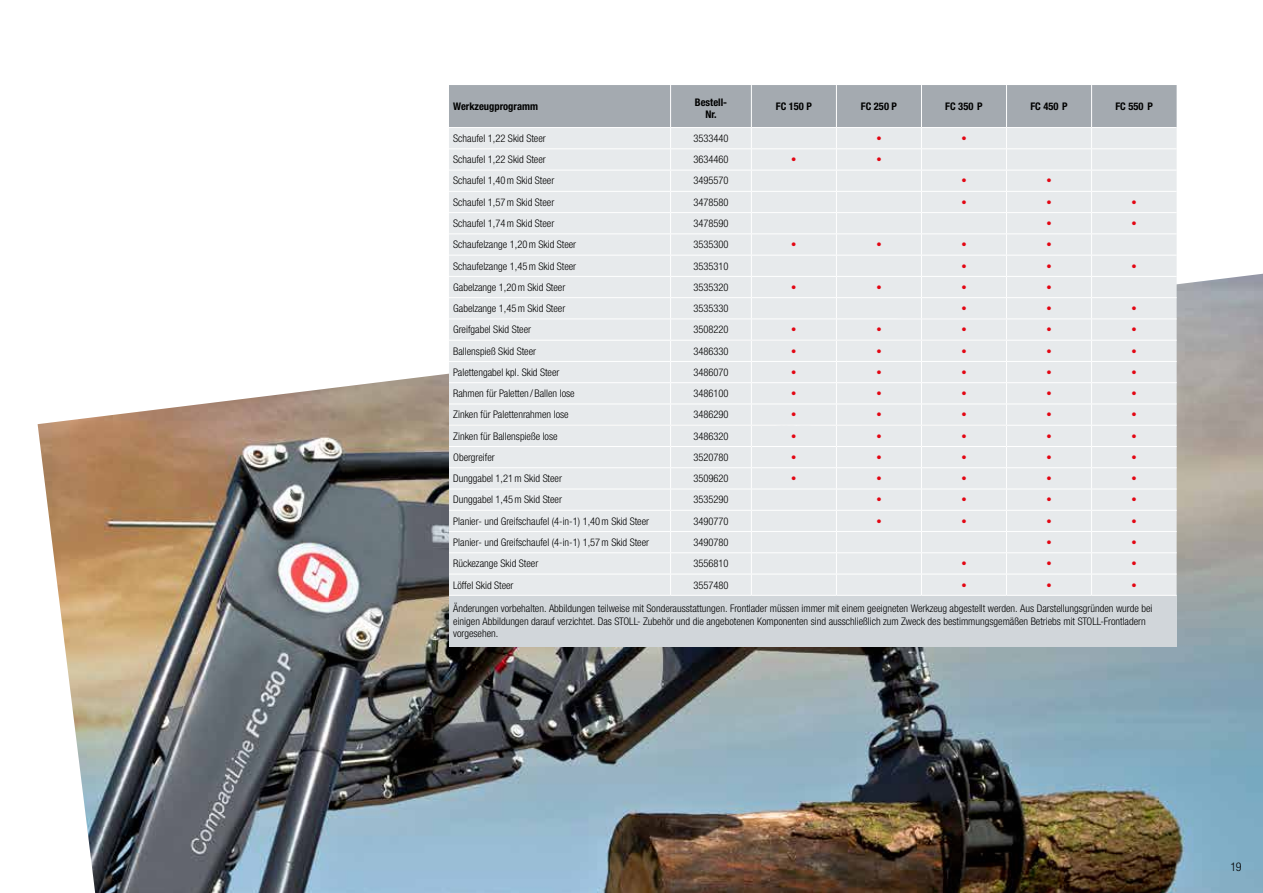
<style>
.page{position:relative;width:1263px;height:893px;background:#fff}
.page>*{position:absolute;margin:0;border:0;box-sizing:border-box;transform-origin:0 0}
.t1{font:300 condensed 12px "Helvetica Neue LTW1 G";color:#000}
.t2{font:300 condensed 10.5px/12.6px "Helvetica Neue LTW1 G";color:#000}
.t3{font:300 condensed 10.5px "Helvetica Neue LTW1 G";color:#e30613}
.t4{font:700 condensed 10.5px/12.6px "Helvetica Neue LTW1 G";color:#000;text-align:center}
</style>
<div class="page">
<img style="left:38px;top:274px;width:1225px;height:619px">
<div style="left:449px;top:595px;width:727px;height:51px;background:#d1d6da"></div>
<svg style="left:449px;top:85px;width:727px;height:510px;background:#e2e5e7"></svg>
<hr style="left:836px;top:85px;width:1px;height:42px;background:#fff">
<hr style="left:1091px;top:85px;width:1px;height:42px;background:#fff">
<hr style="left:921px;top:85px;width:1px;height:42px;background:#fff">
<hr style="left:1006px;top:85px;width:1px;height:42px;background:#fff">
<hr style="left:449px;top:595px;width:222px;height:1px;background:#fff">
<hr style="left:671px;top:595px;width:80px;height:1px;background:#fff">
<hr style="left:751px;top:595px;width:85px;height:1px;background:#fff">
<hr style="left:836px;top:595px;width:85px;height:1px;background:#fff">
<hr style="left:921px;top:595px;width:85px;height:1px;background:#fff">
<hr style="left:1006px;top:595px;width:85px;height:1px;background:#fff">
<hr style="left:1091px;top:595px;width:85px;height:1px;background:#fff">
<hr style="left:449px;top:127px;width:222px;height:1px;background:#fff">
<hr style="left:671px;top:127px;width:80px;height:1px;background:#fff">
<hr style="left:751px;top:127px;width:85px;height:1px;background:#fff">
<hr style="left:836px;top:127px;width:85px;height:1px;background:#fff">
<hr style="left:921px;top:127px;width:85px;height:1px;background:#fff">
<hr style="left:1006px;top:127px;width:85px;height:1px;background:#fff">
<hr style="left:1091px;top:127px;width:85px;height:1px;background:#fff">
<p class="t4" style="left:453px;top:100px;width:86px">Werkzeugprogramm</p>
<p class="t4" style="left:695px;top:96px;width:34px">Bestell-<br>Nr.</p>
<p class="t4" style="left:776px;top:100px;width:38px">FC 150 P</p>
<p class="t4" style="left:861px;top:100px;width:38px">FC 250 P</p>
<p class="t4" style="left:945px;top:100px;width:39px">FC 350 P</p>
<p class="t4" style="left:1030px;top:100px;width:39px">FC 450 P</p>
<p class="t4" style="left:1115px;top:100px;width:39px">FC 550 P</p>
<p class="t2" style="left:453px;top:132px;width:94px">Schaufel 1,22 Skid Steer</p>
<p class="t2" style="left:693px;top:132px;width:37px">3533440</p>
<p class="t3" style="left:876px;top:132px;width:7px">•</p>
<p class="t3" style="left:961px;top:132px;width:7px">•</p>
<p class="t2" style="left:453px;top:153px;width:94px">Schaufel 1,22 Skid Steer</p>
<p class="t2" style="left:693px;top:153px;width:37px">3634460</p>
<p class="t3" style="left:791px;top:153px;width:7px">•</p>
<p class="t3" style="left:876px;top:153px;width:7px">•</p>
<p class="t2" style="left:453px;top:175px;width:103px">Schaufel 1,40m Skid Steer</p>
<p class="t2" style="left:693px;top:175px;width:37px">3495570</p>
<p class="t3" style="left:961px;top:175px;width:7px">•</p>
<p class="t3" style="left:1046px;top:175px;width:7px">•</p>
<p class="t2" style="left:453px;top:196px;width:103px">Schaufel 1,57m Skid Steer</p>
<p class="t2" style="left:693px;top:196px;width:37px">3478580</p>
<p class="t3" style="left:961px;top:196px;width:7px">•</p>
<p class="t3" style="left:1046px;top:196px;width:7px">•</p>
<p class="t3" style="left:1131px;top:196px;width:7px">•</p>
<p class="t2" style="left:453px;top:217px;width:103px">Schaufel 1,74m Skid Steer</p>
<p class="t2" style="left:693px;top:217px;width:37px">3478590</p>
<p class="t3" style="left:1046px;top:217px;width:7px">•</p>
<p class="t3" style="left:1131px;top:217px;width:7px">•</p>
<p class="t2" style="left:453px;top:238px;width:124px">Schaufelzange 1,20m Skid Steer</p>
<p class="t2" style="left:693px;top:238px;width:37px">3535300</p>
<p class="t3" style="left:791px;top:238px;width:7px">•</p>
<p class="t3" style="left:876px;top:238px;width:7px">•</p>
<p class="t3" style="left:961px;top:238px;width:7px">•</p>
<p class="t3" style="left:1046px;top:238px;width:7px">•</p>
<p class="t2" style="left:453px;top:260px;width:124px">Schaufelzange 1,45m Skid Steer</p>
<p class="t2" style="left:693px;top:260px;width:37px">3535310</p>
<p class="t3" style="left:961px;top:260px;width:7px">•</p>
<p class="t3" style="left:1046px;top:260px;width:7px">•</p>
<p class="t3" style="left:1131px;top:260px;width:7px">•</p>
<p class="t2" style="left:453px;top:281px;width:114px">Gabelzange 1,20m Skid Steer</p>
<p class="t2" style="left:693px;top:281px;width:37px">3535320</p>
<p class="t3" style="left:791px;top:281px;width:7px">•</p>
<p class="t3" style="left:876px;top:281px;width:7px">•</p>
<p class="t3" style="left:961px;top:281px;width:7px">•</p>
<p class="t3" style="left:1046px;top:281px;width:7px">•</p>
<p class="t2" style="left:453px;top:302px;width:114px">Gabelzange 1,45m Skid Steer</p>
<p class="t2" style="left:693px;top:302px;width:37px">3535330</p>
<p class="t3" style="left:961px;top:302px;width:7px">•</p>
<p class="t3" style="left:1046px;top:302px;width:7px">•</p>
<p class="t3" style="left:1131px;top:302px;width:7px">•</p>
<p class="t2" style="left:453px;top:323px;width:79px">Greifgabel Skid Steer</p>
<p class="t2" style="left:693px;top:323px;width:37px">3508220</p>
<p class="t3" style="left:791px;top:323px;width:7px">•</p>
<p class="t3" style="left:876px;top:323px;width:7px">•</p>
<p class="t3" style="left:961px;top:323px;width:7px">•</p>
<p class="t3" style="left:1046px;top:323px;width:7px">•</p>
<p class="t3" style="left:1131px;top:323px;width:7px">•</p>
<p class="t2" style="left:453px;top:345px;width:84px">Ballenspieß Skid Steer</p>
<p class="t2" style="left:693px;top:345px;width:37px">3486330</p>
<p class="t3" style="left:791px;top:345px;width:7px">•</p>
<p class="t3" style="left:876px;top:345px;width:7px">•</p>
<p class="t3" style="left:961px;top:345px;width:7px">•</p>
<p class="t3" style="left:1046px;top:345px;width:7px">•</p>
<p class="t3" style="left:1131px;top:345px;width:7px">•</p>
<p class="t2" style="left:453px;top:366px;width:108px">Palettengabel kpl. Skid Steer</p>
<p class="t2" style="left:693px;top:366px;width:37px">3486070</p>
<p class="t3" style="left:791px;top:366px;width:7px">•</p>
<p class="t3" style="left:876px;top:366px;width:7px">•</p>
<p class="t3" style="left:961px;top:366px;width:7px">•</p>
<p class="t3" style="left:1046px;top:366px;width:7px">•</p>
<p class="t3" style="left:1131px;top:366px;width:7px">•</p>
<p class="t2" style="left:453px;top:387px;width:123px">Rahmen für Paletten / Ballen lose</p>
<p class="t2" style="left:693px;top:387px;width:37px">3486100</p>
<p class="t3" style="left:791px;top:387px;width:7px">•</p>
<p class="t3" style="left:876px;top:387px;width:7px">•</p>
<p class="t3" style="left:961px;top:387px;width:7px">•</p>
<p class="t3" style="left:1046px;top:387px;width:7px">•</p>
<p class="t3" style="left:1131px;top:387px;width:7px">•</p>
<p class="t2" style="left:453px;top:408px;width:117px">Zinken für Palettenrahmen lose</p>
<p class="t2" style="left:693px;top:408px;width:37px">3486290</p>
<p class="t3" style="left:791px;top:409px;width:7px">•</p>
<p class="t3" style="left:876px;top:409px;width:7px">•</p>
<p class="t3" style="left:961px;top:409px;width:7px">•</p>
<p class="t3" style="left:1046px;top:409px;width:7px">•</p>
<p class="t3" style="left:1131px;top:409px;width:7px">•</p>
<p class="t2" style="left:453px;top:430px;width:106px">Zinken für Ballenspieße lose</p>
<p class="t2" style="left:693px;top:430px;width:37px">3486320</p>
<p class="t3" style="left:791px;top:430px;width:7px">•</p>
<p class="t3" style="left:876px;top:430px;width:7px">•</p>
<p class="t3" style="left:961px;top:430px;width:7px">•</p>
<p class="t3" style="left:1046px;top:430px;width:7px">•</p>
<p class="t3" style="left:1131px;top:430px;width:7px">•</p>
<p class="t2" style="left:453px;top:451px;width:43px">Obergreifer</p>
<p class="t2" style="left:693px;top:451px;width:37px">3520780</p>
<p class="t3" style="left:791px;top:451px;width:7px">•</p>
<p class="t3" style="left:876px;top:451px;width:7px">•</p>
<p class="t3" style="left:961px;top:451px;width:7px">•</p>
<p class="t3" style="left:1046px;top:451px;width:7px">•</p>
<p class="t3" style="left:1131px;top:451px;width:7px">•</p>
<p class="t2" style="left:453px;top:472px;width:110px">Dunggabel 1,21m Skid Steer</p>
<p class="t2" style="left:693px;top:472px;width:37px">3509620</p>
<p class="t3" style="left:791px;top:472px;width:7px">•</p>
<p class="t3" style="left:876px;top:472px;width:7px">•</p>
<p class="t3" style="left:961px;top:472px;width:7px">•</p>
<p class="t3" style="left:1046px;top:472px;width:7px">•</p>
<p class="t3" style="left:1131px;top:472px;width:7px">•</p>
<p class="t2" style="left:453px;top:493px;width:110px">Dunggabel 1,45m Skid Steer</p>
<p class="t2" style="left:693px;top:493px;width:37px">3535290</p>
<p class="t3" style="left:876px;top:494px;width:7px">•</p>
<p class="t3" style="left:961px;top:494px;width:7px">•</p>
<p class="t3" style="left:1046px;top:494px;width:7px">•</p>
<p class="t3" style="left:1131px;top:494px;width:7px">•</p>
<p class="t2" style="left:453px;top:515px;width:197px">Planier- und Greifschaufel (4-in-1) 1,40m Skid Steer</p>
<p class="t2" style="left:693px;top:515px;width:37px">3490770</p>
<p class="t3" style="left:876px;top:515px;width:7px">•</p>
<p class="t3" style="left:961px;top:515px;width:7px">•</p>
<p class="t3" style="left:1046px;top:515px;width:7px">•</p>
<p class="t3" style="left:1131px;top:515px;width:7px">•</p>
<p class="t2" style="left:453px;top:536px;width:197px">Planier- und Greifschaufel (4-in-1) 1,57m Skid Steer</p>
<p class="t2" style="left:693px;top:536px;width:37px">3490780</p>
<p class="t3" style="left:1046px;top:536px;width:7px">•</p>
<p class="t3" style="left:1131px;top:536px;width:7px">•</p>
<p class="t2" style="left:453px;top:557px;width:86px">Rückezange Skid Steer</p>
<p class="t2" style="left:693px;top:557px;width:37px">3556810</p>
<p class="t3" style="left:961px;top:557px;width:7px">•</p>
<p class="t3" style="left:1046px;top:557px;width:7px">•</p>
<p class="t3" style="left:1131px;top:557px;width:7px">•</p>
<p class="t2" style="left:453px;top:579px;width:62px">Löffel Skid Steer</p>
<p class="t2" style="left:693px;top:579px;width:37px">3557480</p>
<p class="t3" style="left:961px;top:579px;width:7px">•</p>
<p class="t3" style="left:1046px;top:579px;width:7px">•</p>
<p class="t3" style="left:1131px;top:579px;width:7px">•</p>
<p class="t2" style="left:453px;top:602px;width:701px">Änderungen vorbehalten. Abbildungen teilweise mit Sonderausstattungen. Frontlader müssen immer mit einem geeigneten Werkzeug abgestellt werden. Aus Darstellungsgründen wurde bei einigen Abbildungen darauf verzichtet. Das STOLL- Zubehör und die angebotenen Komponenten sind ausschließlich zum Zweck des bestimmungsgemäßen Betriebs mit STOLL-Frontladern vorgesehen.</p>
<p class="t1" style="left:1230px;top:860px;width:13px">19</p>
</div>
